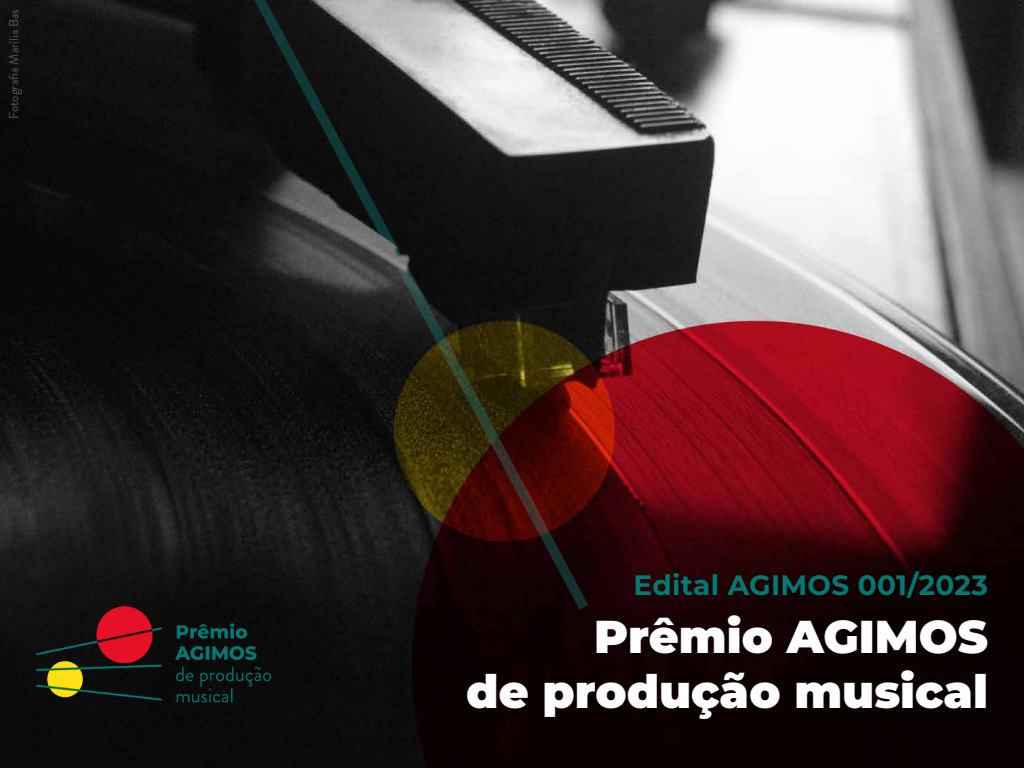
<style>
.page{position:relative;width:1024px;height:768px;background:#fff}
.page>*{position:absolute;margin:0;border:0;box-sizing:border-box;transform-origin:0 0}
.t1{font:900 46px/55.2px "Montserrat";color:#fff;text-align:right}
.t2{font:700 28px "Montserrat";letter-spacing:.01em;color:#017a73}
.t3{font:13px "Brandon Grotesque";letter-spacing:-.005em;color:#575756}
</style>
<div class="page">
<img style="left:0;top:0;width:1024px;height:768px">
<img style="left:36px;top:607px;width:244px;height:102px">
<svg style="left:241px;top:0;width:348px;height:611px;background:#332d29"></svg>
<p class="t3" style="left:5px;top:119px;width:111px;rotate:-90deg">Fotografia Marília Bas</p>
<p class="t2" style="left:634px;top:565px;width:356px">Edital AGIMOS 001/2023</p>
<p class="t1" style="left:466px;top:606px;width:523px">Prêmio AGIMOS<br>de produção musical</p>
</div>
